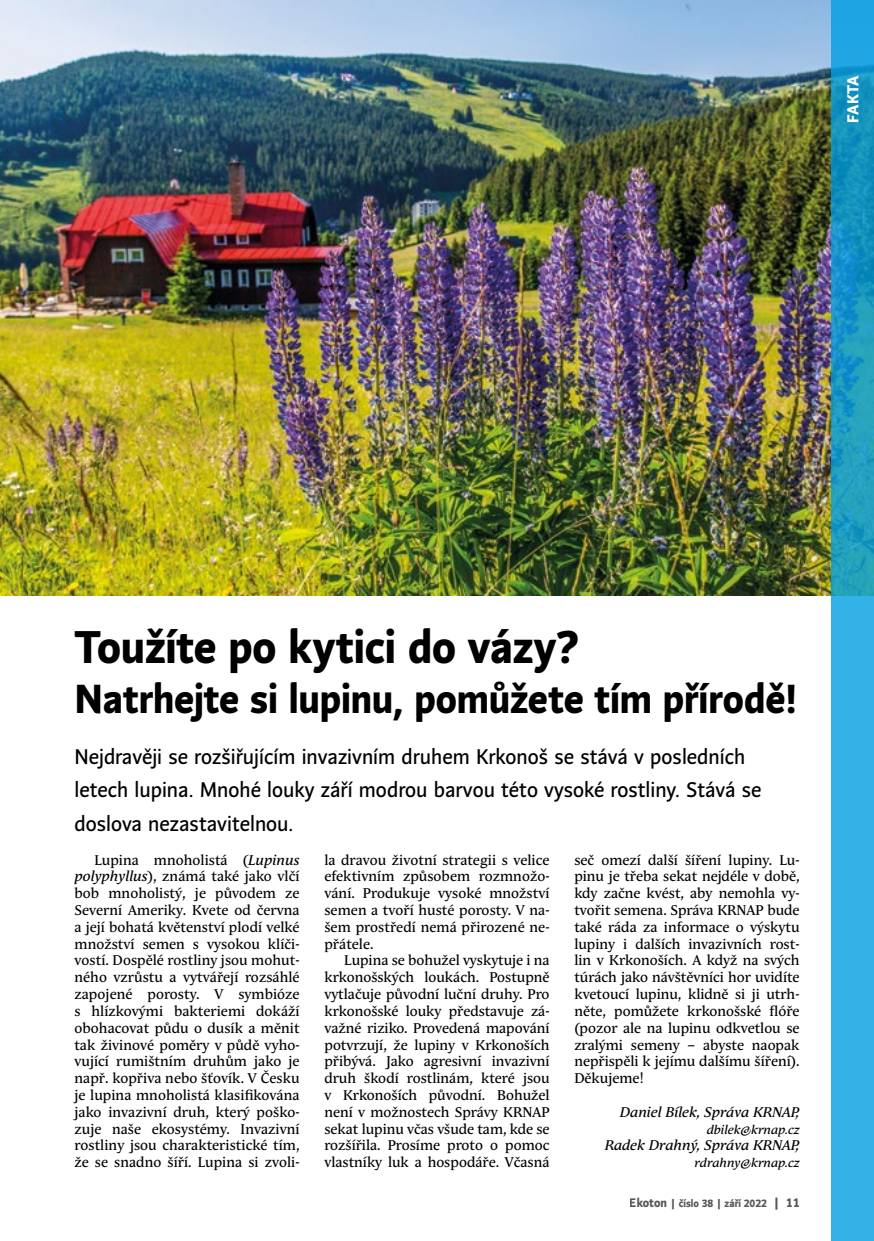
<style>
.page{position:relative;width:874px;height:1241px;background:#fff}
.page>*{position:absolute;margin:0;border:0;box-sizing:border-box;transform-origin:0 0}
.NADPIS_01{font:700 45.5px "Andulka Sans Text";letter-spacing:-.005em;color:#000}
.NADPIS_01-2{font:700 40.25px "Andulka Sans Text";letter-spacing:-.005em;color:#000}
.perex{font:21px/33.6px "Andulka Sans Text";color:#000}
.t1{font:700 15.75px "Andulka Sans Text";color:#fff}
.text{font:14px/16.8px "Andulka Text Pro";color:#000;text-align:justify}
.podpis{font:italic 14px "Andulka Text Pro";color:#000}
.podpis-2{font:italic 12.25px "Andulka Text Pro";color:#000}
.t2{font:700 10.5px "Andulka Sans Text";color:#575756}
.s1{font-style:italic}
.s2{font-size:12.25px}
</style>
<div class="page">
<img style="left:0;top:0;width:830px;height:595px">
<svg style="left:830px;top:0;width:43px;height:1240px;background:#2aa6d5"></svg>
<p class="t1" style="left:843px;top:123px;width:49px;rotate:-90deg">FAKTA</p>
<p class="NADPIS_01" style="left:74px;top:619px;width:506px">Toužíte po kytici do vázy?</p>
<p class="NADPIS_01-2" style="left:74px;top:674px;width:724px">Natrhejte si lupinu, pomůžete tím přírodě!</p>
<p class="perex" style="left:74px;top:739px;width:688px">Nejdravěji se rozšiřujícím invazivním druhem Krkonoš se stává v posledních letech lupina. Mnohé louky září modrou barvou této vysoké rostliny. Stává se doslova nezastavitelnou.</p>
<p class="text" style="left:74px;top:851px;width:226px;text-indent:20px">Lupina mnoholistá (<span class="s1">Lupinus polyphyllus</span>), známá také jako vlčí bob mnoholistý, je původem ze Severní Ameriky. Kvete od června a její bohatá květenství plodí velké množství semen s vysokou klíči&shy;vostí. Dospělé rostliny jsou mohut&shy;ného vzrůstu a vytvářejí rozsáhlé zapojené porosty. V symbióze s hlízkovými bakteriemi dokáží obohacovat půdu o dusík a měnit tak živinové poměry v půdě vyho&shy;vující rumištním druhům jako je např. kopřiva nebo šťovík. V Česku je lupina mnoholistá klasifikována jako invazivní druh, který poško&shy;zuje naše ekosystémy. Invazivní rostliny jsou charakteristické tím, že se snadno šíří. Lupina si zvoli-</p>
<p class="text" style="left:324px;top:851px;width:226px">la dravou životní strategii s velice efektivním způsobem rozmnožo&shy;vání. Produkuje vysoké množství semen a tvoří husté porosty. V na&shy;šem prostředí nemá přirozené ne&shy;přátele.</p>
<p class="text" style="left:324px;top:952px;width:226px;text-indent:20px">Lupina se bohužel vyskytuje i na krkonošských loukách. Postupně vytlačuje původní luční druhy. Pro krkonošské louky představuje zá&shy;važné riziko. Provedená mapování potvrzují, že lupiny v Krkonoších přibývá. Jako agresivní invazivní druh škodí rostlinám, které jsou v Krkonoších původní. Bohužel není v možnostech Správy KRNAP sekat lupinu včas všude tam, kde se rozšířila. Prosíme proto o pomoc vlastníky luk a hospodáře. Včasná</p>
<p class="text" style="left:574px;top:851px;width:226px">seč omezí další šíření lupiny. Lu&shy;pinu je třeba sekat nejdéle v době, kdy začne kvést, aby nemohla vy&shy;tvořit semena. Správa KRNAP bude také ráda za informace o výskytu lupiny i dalších invazivních rost&shy;lin v Krkonoších. A když na svých túrách jako návštěvníci hor uvidíte kvetoucí lupinu, klidně si ji utrh&shy;něte, pomůžete krkonošské flóře (pozor ale na lupinu odkvetlou se zralými semeny – abyste naopak nepřispěli k jejímu dalšímu šíření).<br>Děkujeme!</p>
<p class="podpis" style="left:619px;top:1103px;width:181px">Daniel Bílek, Správa KRNAP,</p>
<p class="podpis-2" style="left:706px;top:1121px;width:94px">dbilek@krnap.cz</p>
<p class="podpis" style="left:604px;top:1137px;width:196px">Radek Drahný, Správa KRNAP,</p>
<p class="podpis-2" style="left:694px;top:1155px;width:106px">rdrahny@krnap.cz</p>
<p class="t2" style="left:629px;top:1196px;width:171px"><span class="s2">Ekoton</span> | číslo 38 | září 2022 <span class="s2">| 11</span></p>
</div>
